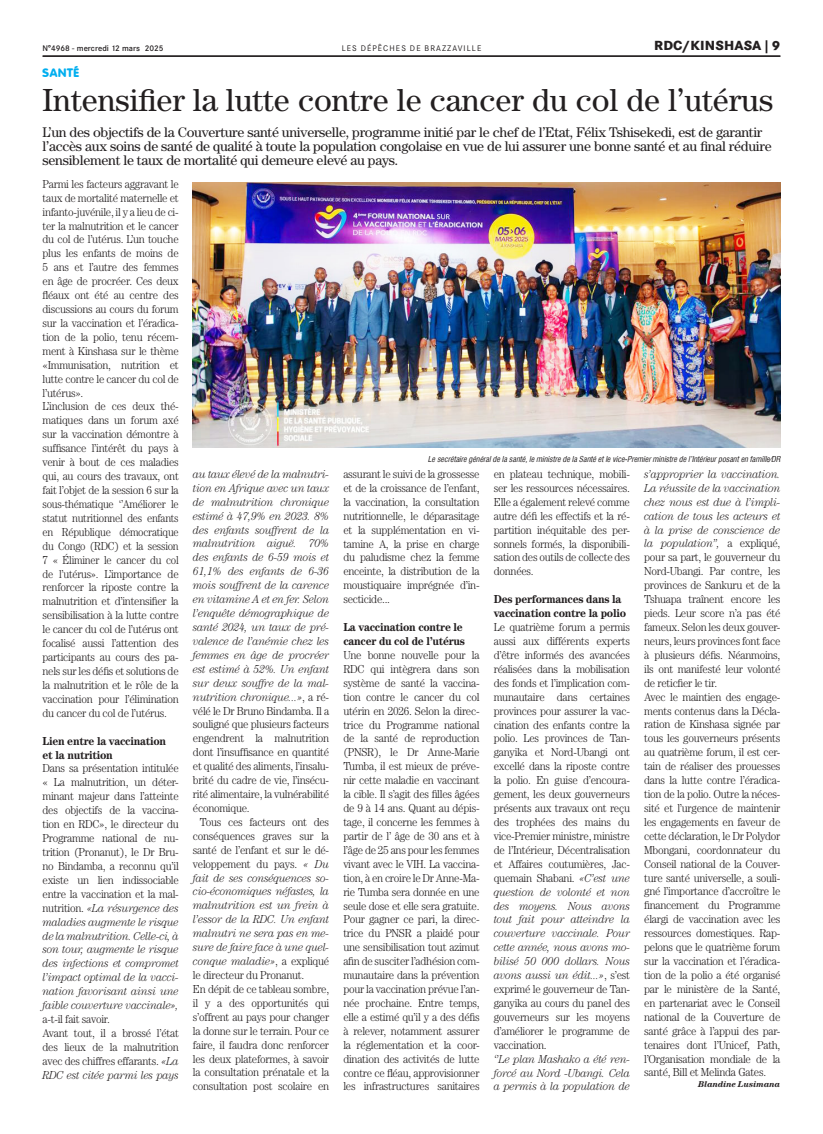
<style>
.page{position:relative;width:823px;height:1134px;background:#fff}
.page>*{position:absolute;margin:0;border:0;box-sizing:border-box;transform-origin:0 0}
.t1{font:32px "Century";color:#231f20}
.t2{font:14px/14px "Century";letter-spacing:-.02em;color:#231f20}
.t3{font:800 13px "Corporate SBQ";letter-spacing:.01em;color:#231f20}
.t4{font:800 12px "Corporate Rounded";letter-spacing:.06em;color:#00aeef}
.t5{font:300 11.6px/13.9px "Century";letter-spacing:-.025em;color:#231f20;text-align:justify;scale:.93 1}
.t6{font:italic 300 11.6px/13.9px "Century";letter-spacing:-.025em;color:#231f20;text-align:justify;scale:.93 1}
.t7{font:700 11.6px/13.9px "Century";letter-spacing:-.025em;color:#231f20;scale:.93 1}
.t8{font:italic 700 8.5px "Century";color:#231f20}
.t9{font:italic 8px "Corporate Condensed";color:#231f20}
.t10{font:500 8px "Corporate SBQ";color:#231f20}
.t11{font:8px "Corporate SBQ";letter-spacing:.135em;color:#231f20}
.s1{font-style:italic}
.s2{font-style:normal}
</style>
<div class="page">
<hr style="left:43px;top:56px;width:737px;height:1px;background:#231f20">
<img style="left:193px;top:182px;width:587px;height:265px">
<p class="t10" style="left:43px;top:43px;width:122px">N°4968 - mercredi 12 mars 2025</p>
<p class="t11" style="left:341px;top:43px;width:141px">LES DÉPÊCHES DE BRAZZAVILLE</p>
<p class="t3" style="left:653px;top:37px;width:128px">RDC/KINSHASA | 9</p>
<p class="t4" style="left:43px;top:66px;width:38px">SANTÉ</p>
<h1 class="t1" style="left:43px;top:82px;width:731px">Intensifier la lutte contre le cancer du col de l’utérus</h1>
<p class="t2" style="left:43px;top:125px;width:730px">L’un des objectifs de la Couverture santé universelle, programme initié par le chef de l’Etat, Félix Tshisekedi, est de garantir l’accès aux soins de santé de qualité à toute la population congolaise en vue de lui assurer une bonne santé et au final réduire sensiblement le taux de mortalité qui demeure elevé au pays.</p>
<p class="t5" style="left:43px;top:177px;width:148px;text-align:left">Parmi les facteurs aggravant le taux de mortalité maternelle et infanto-juvénile, il y a lieu de ci&shy;ter la malnutrition et le cancer du col de l’utérus. L’un touche plus les enfants de moins de<br>5 ans et l’autre des femmes en âge de procréer. Ces deux fléaux ont été au centre des discussions au cours du forum sur la vaccination et l’éradica&shy;tion de la polio, tenu récem&shy;ment à Kinshasa sur le thème «Immunisation, nutrition et lutte contre le cancer du col de l’utérus».<br>L’inclusion de ces deux thé&shy;matiques dans un forum axé sur la vaccination démontre à suffisance l’intérêt du pays à venir à bout de ces maladies qui, au cours des travaux, ont fait l’objet de la session 6 sur la sous-thématique ‘’Améliorer le statut nutritionnel des enfants en République démocratique du Congo (RDC) et la session<br>7 « Éliminer le cancer du col de l’utérus». L’importance de renforcer la riposte contre la malnutrition et d’intensifier la sensibilisation à la lutte contre le cancer du col de l’utérus ont focalisé aussi l’attention des participants au cours des pa&shy;nels sur les défis et solutions de la malnutrition et le rôle de la vaccination pour l’élimination du cancer du col de l’utérus.</p>
<p class="t7" style="left:43px;top:733px;width:134px">Lien entre la vaccination et la nutrition</p>
<p class="t5" style="left:43px;top:761px;width:148px">Dans sa présentation intitulée « La malnutrition, un déter&shy;minant majeur dans l’atteinte des objectifs de la vaccina&shy;tion en RDC», le directeur du Programme national de nu&shy;trition (Pronanut), le Dr Bru&shy;no Bindamba, a reconnu qu’il existe un lien indissociable entre la vaccination et la mal&shy;nutrition. <span class="s1">«La résurgence des maladies augmente le risque de la malnutrition. Celle-ci, à son tour, augmente le risque des infections et compromet l’impact optimal de la vacci&shy;nation favorisant ainsi une faible couverture vaccinale»,</span></p>
<p class="t5" style="left:43px;top:1012px;width:148px;text-align:left">a-t-il fait savoir.<br>Avant tout, il a brossé l’état des lieux de la malnutrition avec des chiffres effarants. <span class="s1">«La<br>RDC est citée parmi les pays</span></p>
<p class="t6" style="left:193px;top:467px;width:148px">au taux élevé de la malnutri&shy;tion en Afrique avec un taux de malnutrition chronique estimé à 47,9% en 2023. 8% des enfants souffrent de la malnutrition aiguë. 70% des enfants de 6-59 mois et 61,1% des enfants de 6-36 mois souffrent de la carence en vitamine A et en fer. Selon l’enquête démographique de santé 2024, un taux de pré&shy;valence de l’anémie chez les femmes en âge de procréer est estimé à 52%. Un enfant sur deux souffre de la mal&shy;nutrition chronique...»<span class="s2">, a ré&shy;vélé le Dr Bruno Bindamba. Il a souligné que plusieurs facteurs engendrent la malnutrition dont l’insuffisance en quantité et qualité des aliments, l’insalu&shy;brité du cadre de vie, l’insécu&shy;rité alimentaire, la vulnérabilité économique.</span></p>
<p class="t5" style="left:193px;top:815px;width:148px;text-align:left;text-indent:7px">Tous ces facteurs ont des conséquences graves sur la santé de l’enfant et sur le dé&shy;veloppement du pays. <span class="s1">« Du fait de ses conséquences so&shy;cio-économiques néfastes, la malnutrition est un frein à l’essor de la RDC. Un enfant malnutri ne sera pas en me&shy;sure de faire face à une quel&shy;conque maladie»</span>, a expliqué le directeur du Pronanut.<br>En dépit de ce tableau sombre, il y a des opportunités qui s’offrent au pays pour changer la donne sur le terrain. Pour ce faire, il faudra donc renforcer les deux plateformes, à savoir la consultation prénatale et la consultation post scolaire en</p>
<p class="t9" style="left:427px;top:454px;width:354px">Le secrétaire général de la santé, le ministre de la Santé et le vice-Premier ministre de l’Intérieur posant en famille/DR</p>
<p class="t5" style="left:343px;top:467px;width:148px">assurant le suivi de la grossesse et de la croissance de l’enfant, la vaccination, la consultation nutritionnelle, le déparasitage et la supplémentation en vi&shy;tamine A, la prise en charge du paludisme chez la femme enceinte, la distribution de la moustiquaire imprégnée d’in&shy;secticide...</p>
<p class="t7" style="left:343px;top:620px;width:132px">La vaccination contre le cancer du col de l’utérus</p>
<p class="t5" style="left:343px;top:648px;width:148px">Une bonne nouvelle pour la RDC qui intègrera dans son système de santé la vaccina&shy;tion contre le cancer du col utérin en 2026. Selon la direc&shy;trice du Programme national de la santé de reproduction (PNSR), le Dr Anne-Marie Tumba, il est mieux de préve&shy;nir cette maladie en vaccinant la cible. Il s’agit des filles âgées de 9 à 14 ans. Quant au dépis&shy;tage, il concerne les femmes à partir de l’ âge de 30 ans et à l’âge de 25 ans pour les femmes vivant avec le VIH. La vaccina&shy;tion, à en croire le Dr Anne-Ma&shy;rie Tumba sera donnée en une seule dose et elle sera gratuite.<br>Pour gagner ce pari, la direc&shy;trice du PNSR a plaidé pour une sensibilisation tout azimut afin de susciter l’adhésion com&shy;munautaire dans la prévention pour la vaccination prévue l’an&shy;née prochaine. Entre temps, elle a estimé qu’il y a des défis à relever, notamment assurer la réglementation et la coor&shy;dination des activités de lutte contre ce fléau, approvisionner les infrastructures sanitaires</p>
<p class="t5" style="left:493px;top:467px;width:148px">en plateau technique, mobili&shy;ser les ressources nécessaires.<br>Elle a également relevé comme autre défi les effectifs et la ré&shy;partition inéquitable des per&shy;sonnels formés, la disponibili&shy;sation des outils de collecte des données.</p>
<p class="t7" style="left:493px;top:592px;width:144px">Des performances dans la vaccination contre la polio</p>
<p class="t5" style="left:493px;top:620px;width:148px">Le quatrième forum a permis aussi aux différents experts d’être informés des avancées réalisées dans la mobilisation des fonds et l’implication com&shy;munautaire dans certaines provinces pour assurer la vac&shy;cination des enfants contre la polio. Les provinces de Tan&shy;ganyika et Nord-Ubangi ont excellé dans la riposte contre la polio. En guise d’encoura&shy;gement, les deux gouverneurs présents aux travaux ont reçu des trophées des mains du vice-Premier ministre, ministre de l’Intérieur, Décentralisation et Affaires coutumières, Jac&shy;quemain Shabani. <span class="s1">«C’est une question de volonté et non des moyens. Nous avons tout fait pour atteindre la couverture vaccinale. Pour cette année, nous avons mo&shy;bilisé 50 000 dollars. Nous avons aussi un édit...»</span>, s’est exprimé le gouverneur de Tan&shy;ganyika au cours du panel des gouverneurs sur les moyens d’améliorer le programme de vaccination.</p>
<p class="t6" style="left:493px;top:1052px;width:148px">‘’Le plan Mashako a été ren&shy;forcé au Nord -Ubangi. Cela a permis à la population de</p>
<p class="t5" style="left:643px;top:467px;width:148px;text-align:left"><span class="s1">s’approprier la vaccination.<br>La réussite de la vaccination chez nous est due à l’impli&shy;cation de tous les acteurs et à la prise de conscience de la population’’,</span> a expliqué, pour sa part, le gouverneur du<br>Nord-Ubangi. Par contre, les provinces de Sankuru et de la<br>Tshuapa traînent encore les pieds. Leur score n’a pas été fameux. Selon les deux gouver&shy;neurs, leurs provinces font face à plusieurs défis. Néanmoins, ils ont manifesté leur volonté de reticfier le tir.<br>Avec le maintien des engage&shy;ments contenus dans la Décla&shy;ration de Kinshasa signée par tous les gouverneurs présents au quatrième forum, il est cer&shy;tain de réaliser des prouesses dans la lutte contre l’éradica&shy;tion de la polio. Outre la néces&shy;sité et l’urgence de maintenir les engagements en faveur de cette déclaration, le Dr Polydor<br>Mbongani, coordonnateur du<br>Conseil national de la Couver&shy;ture santé universelle, a souli&shy;gné l’importance d’accroître le financement du Programme élargi de vaccination avec les ressources domestiques. Rap&shy;pelons que le quatrième forum sur la vaccination et l’éradica&shy;tion de la polio a été organisé par le ministère de la Santé, en partenariat avec le Conseil national de la Couverture de santé grâce à l’appui des par&shy;tenaires dont l’Unicef, Path, l’Organisation mondiale de la santé, Bill et Melinda Gates.</p>
<p class="t8" style="left:697px;top:1080px;width:84px">Blandine Lusimana</p>
</div>
